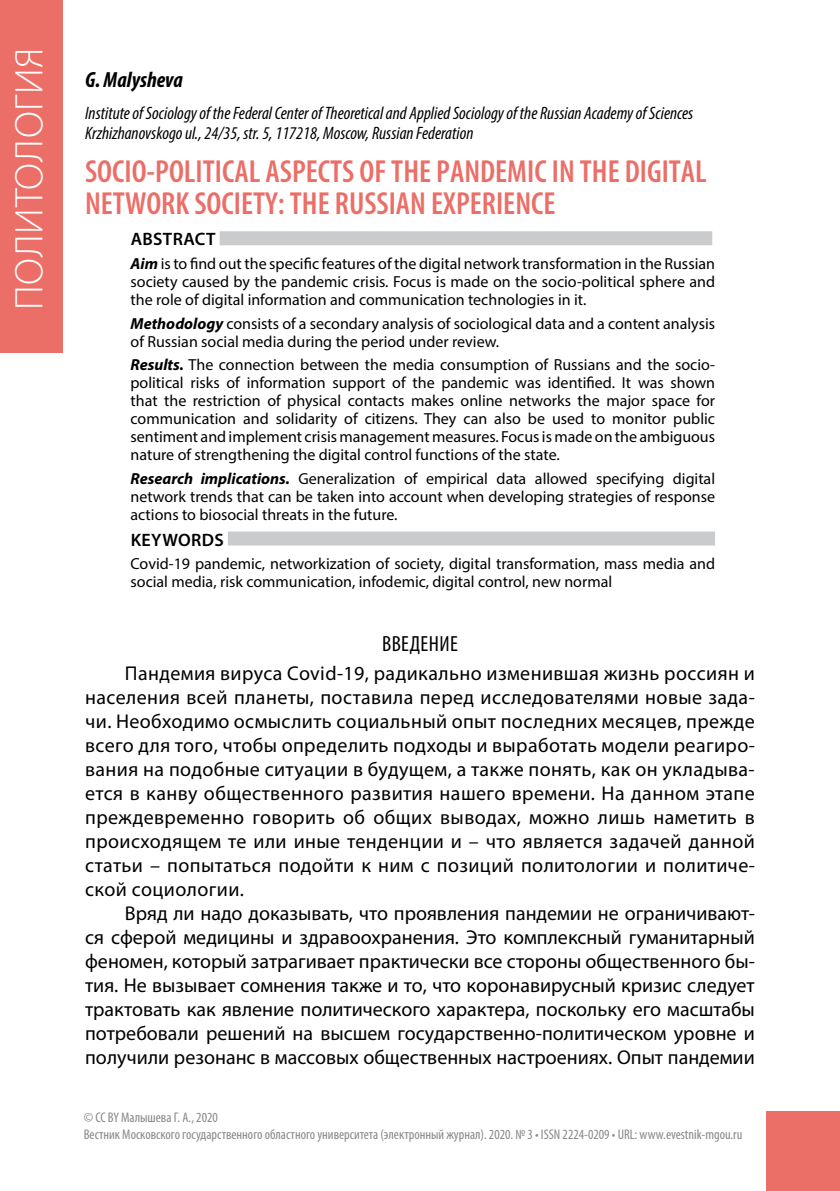
<style>
.page{position:relative;width:840px;height:1191px;background:#fff}
.page>*{position:absolute;margin:0;border:0;box-sizing:border-box;transform-origin:0 0}
.t1{font:300 40px "Myriad Pro";letter-spacing:.02em;color:#fff}
.t2{font:600 condensed 32px/32px "Myriad Pro";color:#eb6e67}
.t3{font:italic 700 condensed 22px "Myriad Pro";color:#000}
.t4{font:condensed 22px "Myriad Pro";letter-spacing:.02em;color:#000}
.t5{font:20px/24px "Myriad Pro";letter-spacing:.01em;color:#000;text-align:justify}
.t6{font:italic condensed 18px/20px "Myriad Pro";color:#000}
.t7{font:600 18px "Myriad Pro";letter-spacing:.02em;color:#000}
.t8{font:16px/18px "Myriad Pro";color:#000;text-align:justify}
.t9{font:condensed 14px/16.8px "Myriad Pro";color:#87888a}
.s1{font-weight:700;font-style:italic}
</style>
<div class="page">
<div style="left:765px;top:1111px;width:74px;height:80px;background:#eb6e67"></div>
<div style="left:0;top:0;width:62px;height:353px;background:#eb6e67"></div>
<div style="left:219px;top:231px;width:492px;height:14px;background:#c9cbcc"></div>
<div style="left:228px;top:531px;width:486px;height:14px;background:#c9cbcc"></div>
<h1 class="t1" style="left:5px;top:310px;width:265px;rotate:-90deg">политология</h1>
<h3 class="t3" style="left:85px;top:66px;width:99px">G. Malysheva</h3>
<p class="t6" style="left:85px;top:103px;width:609px">Institute of Sociology of the Federal Center of Theoretical and Applied Sociology of the Russian Academy of Sciences<br>Krzhizhanovskogo ul., 24/35, str. 5, 117218, Moscow, Russian Federation</p>
<h2 class="t2" style="left:85px;top:155px;width:623px">SOCIO-POLITICAL ASPECTS OF THE PANDEMIC IN THE DIGITAL<br>NETWORK SOCIETY: THE RUSSIAN EXPERIENCE</h2>
<p class="t7" style="left:131px;top:228px;width:86px">ABSTRACT</p>
<p class="t8" style="left:130px;top:254px;width:585px"><span class="s1">Aim</span> is to find out the specific features of the digital network transformation in the Russian society caused by the pandemic crisis. Focus is made on the socio-political sphere and the role of digital information and communication technologies in it.</p>
<p class="t8" style="left:130px;top:314px;width:585px"><span class="s1">Methodology</span> consists of a secondary analysis of sociological data and a content analysis of Russian social media during the period under review.</p>
<p class="t8" style="left:130px;top:356px;width:585px"><span class="s1">Results.</span> The connection between the media consumption of Russians and the socio&shy;political risks of information support of the pandemic was identified. It was shown that the restriction of physical contacts makes online networks the major space for communication and solidarity of citizens. They can also be used to monitor public sentiment and implement crisis management measures. Focus is made on the ambiguous nature of strengthening the digital control functions of the state.</p>
<p class="t8" style="left:130px;top:469px;width:585px"><span class="s1">Research implications.</span> Generalization of empirical data allowed specifying digital network trends that can be taken into account when developing strategies of response actions to biosocial threats in the future.</p>
<p class="t7" style="left:131px;top:528px;width:95px">KEYWORDS</p>
<p class="t8" style="left:130px;top:554px;width:585px">Covid-19 pandemic, networkization of society, digital transformation, mass media and social media, risk communication, infodemic, digital control, new normal</p>
<h3 class="t4" style="left:382px;top:630px;width:77px">Введение</h3>
<p class="t5" style="left:85px;top:661px;width:671px;text-indent:40px">Пандемия вируса Covid-19, радикально изменившая жизнь россиян и населения всей планеты, поставила перед исследователями новые зада&shy;чи. Необходимо осмыслить социальный опыт последних месяцев, прежде всего для того, чтобы определить подходы и выработать модели реагиро&shy;вания на подобные ситуации в будущем, а также понять, как он укладыва&shy;ется в канву общественного развития нашего времени. На данном этапе преждевременно говорить об общих выводах, можно лишь наметить в происходящем те или иные тенденции и – что является задачей данной статьи – попытаться подойти к ним с позиций политологии и политиче&shy;ской социологии.</p>
<p class="t5" style="left:85px;top:901px;width:671px;text-indent:40px">Вряд ли надо доказывать, что проявления пандемии не ограничивают&shy;ся сферой медицины и здравоохранения. Это комплексный гуманитарный феномен, который затрагивает практически все стороны общественного бы&shy;тия. Не вызывает сомнения также и то, что коронавирусный кризис следует трактовать как явление политического характера, поскольку его масштабы потребовали решений на высшем государственно-политическом уровне и получили резонанс в массовых общественных настроениях. Опыт пандемии</p>
<p class="t9" style="left:84px;top:1109px;width:659px">© CC BY Малышева Г. А., 2020<br>Вестник Московского государственного областного университета (электронный журнал). 2020. № 3 • ISSN 2224-0209 • URL: www.evestnik-mgou.ru</p>
</div>
